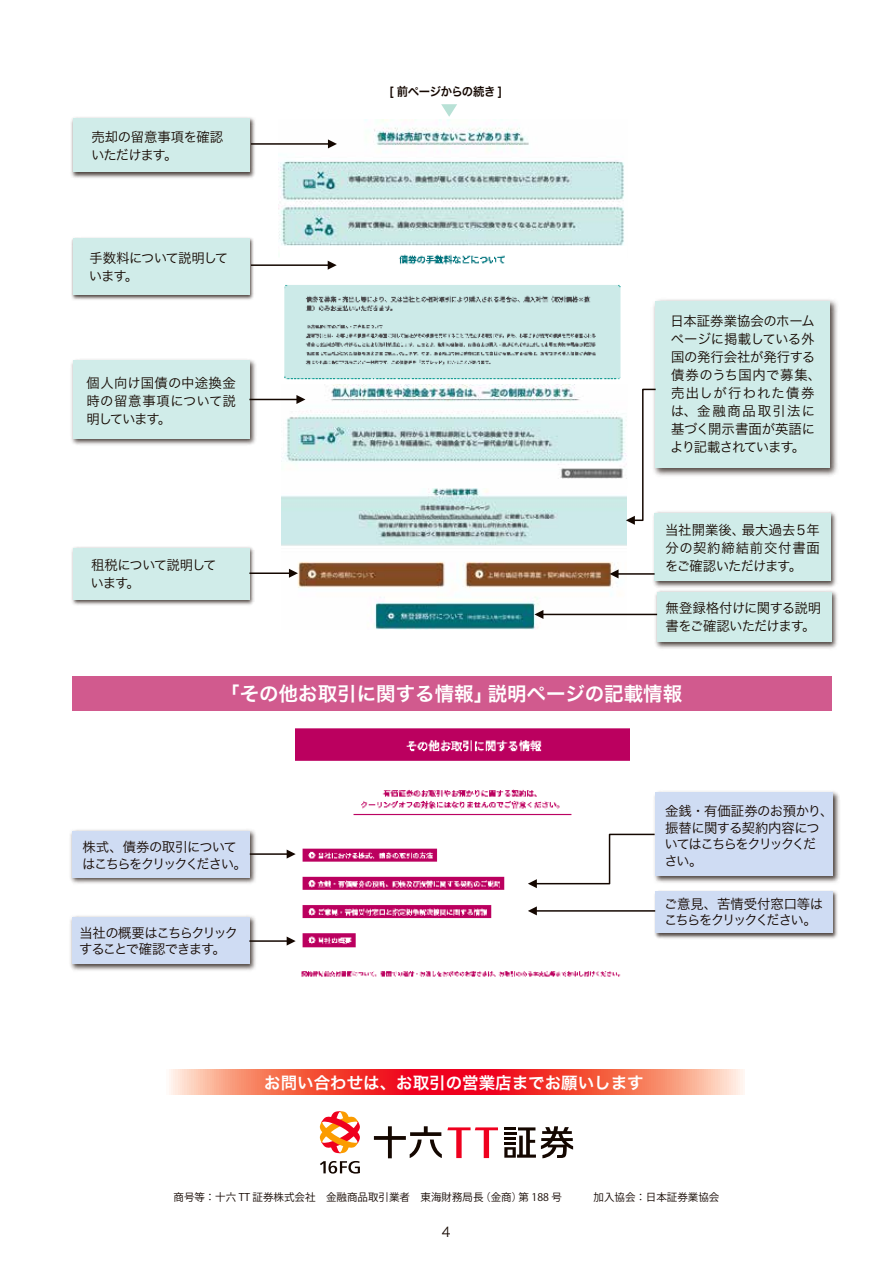
<style>
.page{position:relative;width:893px;height:1263px;background:#fff}
.page>*{position:absolute;margin:0;border:0;box-sizing:border-box;transform-origin:0 0}
.t1{font:19.5px "Hira Kaku Std W6";color:#fff}
.t2{font:16.5px "Hira Kaku Std W6";color:#fff}
.t3{font:13.5px/18px "Hira Kaku Std W3";letter-spacing:-.03em;color:#140700}
.t4{font:13.5px/18px "Hira Kaku Std W3";color:#140700}
.t5{font:13.5px/16.5px "Hira Kaku Std W3";letter-spacing:-.1em;color:#140700}
.t6{font:13.5px/16.5px "Hira Kaku Std W3";letter-spacing:-.065em;color:#140700}
.t7{font:13.5px/16.5px "Hira Kaku Std W3";letter-spacing:-.105em;color:#140700}
.t8{font:13.5px/18px "Hira Kaku Std W3";letter-spacing:-.07em;color:#140700}
.t9{font:13.5px/18px "Hira Kaku Std W3";letter-spacing:-.075em;color:#140700}
.t10{font:13.5px "Hira Kaku Std W3";letter-spacing:-.03em;color:#140700;scale:.96 1}
.t11{font:12px "Hira Kaku Std W6";letter-spacing:-.035em;color:#140700;scale:.95 1}
.t12{font:10.5px "Koz Go Pr 6 N";color:#140700}
</style>
<div class="page">
<img style="left:70px;top:829px;width:186px;height:55px">
<div style="left:72px;top:831px;width:177px;height:47px;background:#cfdcf3"></div>
<img style="left:278px;top:119px;width:346px;height:127px">
<img style="left:284px;top:254px;width:337px;height:131px">
<img style="left:281px;top:488px;width:345px;height:142px">
<img style="left:281px;top:385px;width:345px;height:94px">
<img style="left:296px;top:728px;width:333px;height:249px">
<svg style="left:169px;top:1069px;width:575px;height:26px;background:#f55d52"></svg>
<img style="left:71px;top:117px;width:184px;height:61px">
<div style="left:73px;top:119px;width:176px;height:53px;background:#d0ece9"></div>
<img style="left:71px;top:237px;width:183px;height:63px">
<div style="left:73px;top:238px;width:176px;height:57px;background:#d0ece9"></div>
<img style="left:71px;top:359px;width:187px;height:86px">
<div style="left:73px;top:361px;width:176px;height:78px;background:#d0ece9"></div>
<img style="left:71px;top:547px;width:183px;height:58px">
<div style="left:73px;top:548px;width:176px;height:51px;background:#d0ece9"></div>
<img style="left:653px;top:511px;width:184px;height:77px">
<div style="left:655px;top:513px;width:176px;height:68px;background:#d0ece9"></div>
<img style="left:654px;top:791px;width:186px;height:92px">
<div style="left:656px;top:793px;width:177px;height:83px;background:#cfdcf3"></div>
<img style="left:654px;top:890px;width:184px;height:49px">
<div style="left:656px;top:891px;width:177px;height:42px;background:#cfdcf3"></div>
<img style="left:70px;top:915px;width:186px;height:56px">
<div style="left:72px;top:917px;width:177px;height:47px;background:#cfdcf3"></div>
<img style="left:653px;top:299px;width:185px;height:177px">
<div style="left:656px;top:301px;width:174px;height:167px;background:#d0ece9"></div>
<img style="left:653px;top:590px;width:185px;height:59px">
<div style="left:657px;top:592px;width:174px;height:50px;background:#d0ece9"></div>
<hr style="left:251px;top:264px;width:77px;height:2px;background:#140700">
<svg style="left:328px;top:261px;width:9px;height:9px"></svg>
<hr style="left:251px;top:143px;width:78px;height:2px;background:#140700">
<svg style="left:328px;top:139px;width:9px;height:9px"></svg>
<hr style="left:249px;top:399px;width:48px;height:1px;background:#140700">
<svg style="left:296px;top:395px;width:9px;height:9px"></svg>
<hr style="left:249px;top:572px;width:41px;height:2px;background:#140700">
<svg style="left:289px;top:569px;width:9px;height:9px"></svg>
<hr style="left:618px;top:573px;width:37px;height:2px;background:#140700">
<svg style="left:610px;top:569px;width:9px;height:9px"></svg>
<hr style="left:249px;top:940px;width:38px;height:2px;background:#140700">
<svg style="left:287px;top:936px;width:9px;height:9px"></svg>
<hr style="left:250px;top:853px;width:37px;height:2px;background:#140700">
<svg style="left:287px;top:849px;width:9px;height:9px"></svg>
<hr style="left:536px;top:910px;width:119px;height:2px;background:#140700">
<svg style="left:528px;top:906px;width:9px;height:9px"></svg>
<svg style="left:528px;top:833px;width:128px;height:55px"></svg>
<svg style="left:626px;top:388px;width:31px;height:137px"></svg>
<hr style="left:543px;top:614px;width:114px;height:1px;background:#140700">
<svg style="left:534px;top:610px;width:9px;height:9px"></svg>
<svg style="left:441px;top:104px;width:16px;height:13px"></svg>
<div style="left:72px;top:676px;width:759px;height:34px;background:#d15a8e"></div>
<svg style="left:320px;top:1161px;width:40px;height:12px"></svg>
<svg style="left:320px;top:1111px;width:40px;height:42px"></svg>
<svg style="left:374px;top:1126px;width:124px;height:32px"></svg>
<svg style="left:504px;top:1126px;width:69px;height:32px"></svg>
<p class="t3" style="left:91px;top:128px;width:134px">売却の留意事項を確認いただけます。</p>
<p class="t8" style="left:89px;top:249px;width:141px">手数料について説明しています。</p>
<p class="t3" style="left:87px;top:373px;width:151px;text-align:justify">個人向け国債の中途換金時の留意事項について説明しています。</p>
<p class="t9" style="left:91px;top:555px;width:127px">租税について説明しています。</p>
<p class="t11" style="left:389px;top:83px;width:121px">[ 前ページからの続き ]</p>
<p class="t4" style="left:670px;top:312px;width:152px">日本証券業協会のホームページに掲載している外国の発行会社が発行する債券のうち国内で募集、売出しが行われた債券は、金融商品取引法に基づく開示書面が英語により記載されています。</p>
<p class="t3" style="left:665px;top:521px;width:156px;text-align:justify">当社開業後、最大過去５年分の契約締結前交付書面をご確認いただけます。</p>
<p class="t3" style="left:666px;top:599px;width:157px">無登録格付けに関する説明書をご確認いただけます。</p>
<h1 class="t1" style="left:220px;top:679px;width:464px">「その他お取引に関する情報」説明ページの記載情報</h1>
<p class="t7" style="left:82px;top:839px;width:166px">株式、債券の取引についてはこちらをクリックください。</p>
<p class="t5" style="left:79px;top:924px;width:160px">当社の概要はこちらクリックすることで確認できます。</p>
<p class="t6" style="left:664px;top:803px;width:170px">金銭・有価証券のお預かり、振替に関する契約内容についてはこちらをクリックくだ<br>さい。</p>
<p class="t5" style="left:664px;top:895px;width:160px">ご意見、苦情受付窓口等はこちらをクリックください。</p>
<p class="t2" style="left:264px;top:1069px;width:381px">お問い合わせは、お取引の営業店までお願いします</p>
<p class="t12" style="left:174px;top:1191px;width:547px">商号等 ： 十六 TT 証券株式会社　金融商品取引業者　東海財務局長（金商）第 188 号　　　加入協会： 日本証券業協会</p>
<p class="t10" style="left:442px;top:1222px;width:10px">4</p>
</div>
